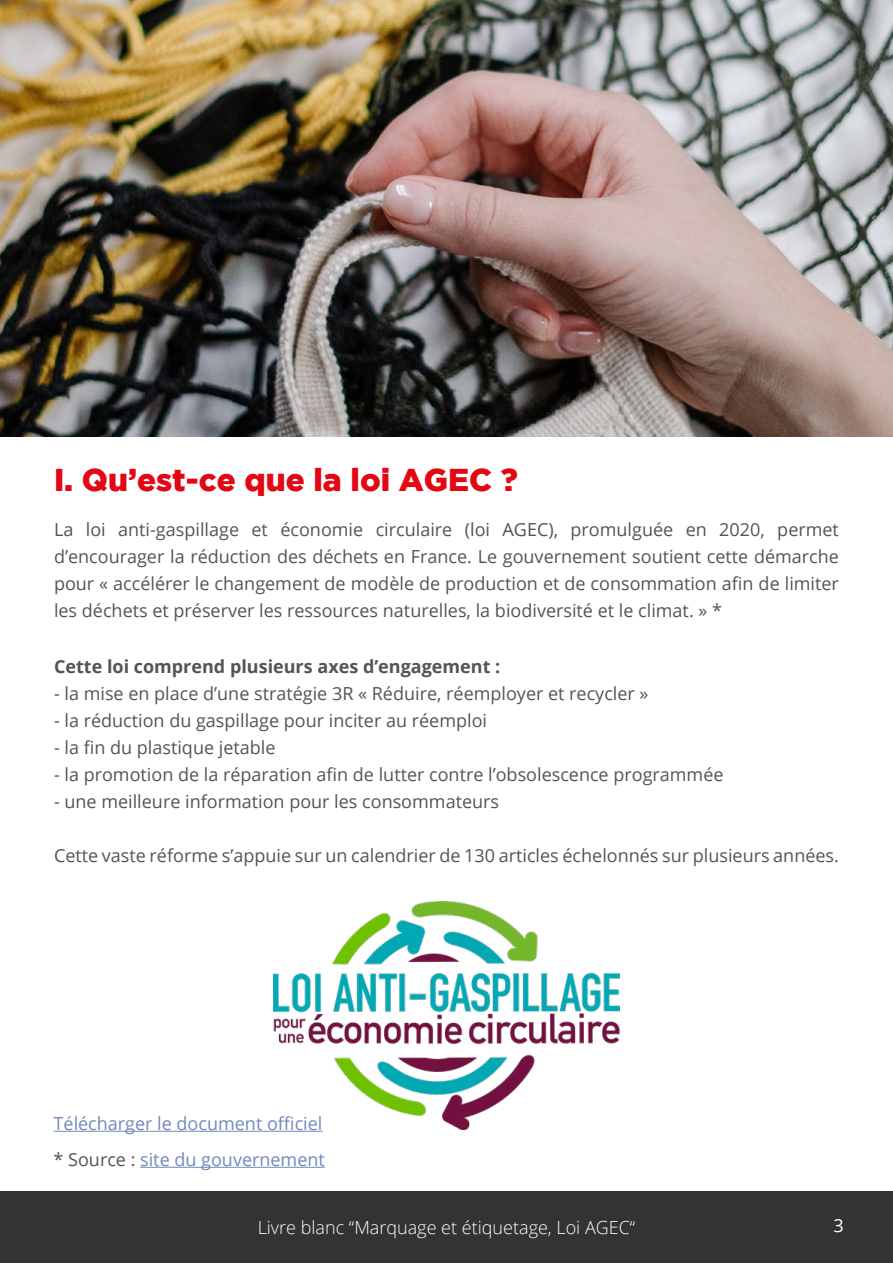
<style>
.page{position:relative;width:893px;height:1263px;background:#fff}
.page>*{position:absolute;margin:0;border:0;box-sizing:border-box;transform-origin:0 0}
.t1{font:900 31.5px "Gotham";color:#e30613}
.t2{font:18px/27px "Open Sans";color:#545454;text-align:justify}
.t3{font:18px/36px "Open Sans";color:#7189bc}
.t4{font:700 18px "Open Sans";color:#545454}
.t5{font:300 18px "Open Sans";color:#fff}
.t6{font:18px "Open Sans";color:#fff}
.s1{color:#545454}
</style>
<div class="page">
<img style="left:273px;top:902px;width:347px;height:227px">
<hr style="left:54px;top:1131px;width:268px;height:1px;background:#7189bc">
<hr style="left:140px;top:1167px;width:185px;height:1px;background:#7189bc">
<img style="left:0;top:0;width:893px;height:437px">
<div style="left:0;top:1192px;width:893px;height:71px;background:#333332"></div>
<h1 class="t1" style="left:54px;top:462px;width:465px">I. Qu’est-ce que la loi AGEC ?</h1>
<p class="t2" style="left:54px;top:515px;width:786px">La loi anti-gaspillage et économie circulaire (loi AGEC), promulguée en 2020, permet d’encourager la réduction des déchets en France. Le gouvernement soutient cette démarche pour « accélérer le changement de modèle de production et de consommation afin de limiter les déchets et préserver les ressources naturelles, la biodiversité et le climat. » *</p>
<p class="t4" style="left:54px;top:653px;width:448px">Cette loi comprend plusieurs axes d’engagement :</p>
<p class="t2" style="left:54px;top:679px;width:596px">- la mise en place d’une stratégie 3R « Réduire, réemployer et recycler »</p>
<p class="t2" style="left:54px;top:706px;width:435px">- la réduction du gaspillage pour inciter au réemploi</p>
<p class="t2" style="left:54px;top:733px;width:223px">- la fin du plastique jetable</p>
<p class="t2" style="left:54px;top:760px;width:671px">- la promotion de la réparation afin de lutter contre l’obsolescence programmée</p>
<p class="t2" style="left:54px;top:787px;width:447px">- une meilleure information pour les consommateurs</p>
<p class="t2" style="left:54px;top:841px;width:786px">Cette vaste réforme s’appuie sur un calendrier de 130 articles échelonnés sur plusieurs années.</p>
<p class="t3" style="left:54px;top:1105px;width:273px">Télécharger le document officiel <span class="s1">* Source :</span> site du gouvernement</p>
<p class="t5" style="left:258px;top:1215px;width:379px">Livre blanc “Marquage et étiquetage, Loi AGEC“</p>
<p class="t6" style="left:833px;top:1213px;width:12px">3</p>
</div>
